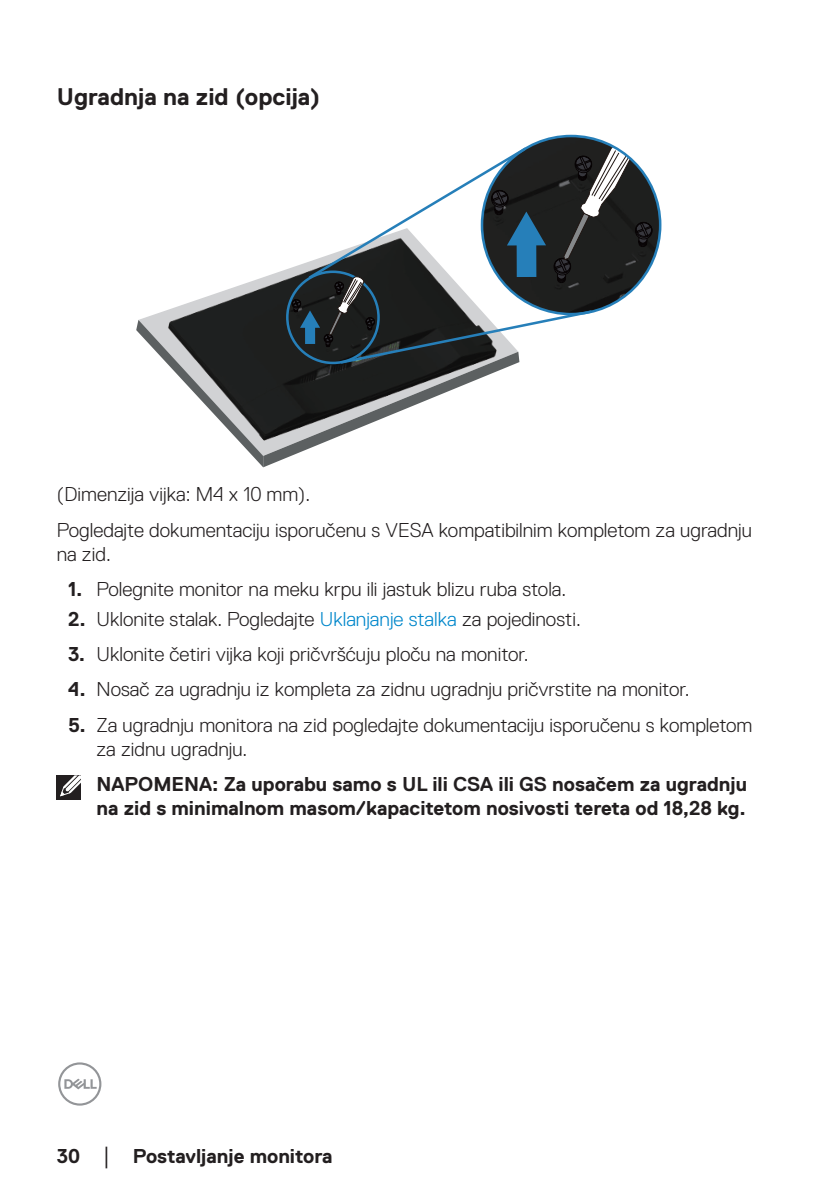
<style>
.page{position:relative;width:840px;height:1191px;background:#fff}
.page>*{position:absolute;margin:0;border:0;box-sizing:border-box;transform-origin:0 0}
.Head2{font:700 24px "Dell Replica";color:#231f20}
.text{font:300 20px/24px "Dell Replica";color:#231f20}
.text-2{font:700 20px/24px "Dell Replica";color:#231f20}
.s1{font-weight:700}
.s2{color:#0087cb}
.s3{font-family:"Times New Roman";font-weight:400;font-size:18px}
</style>
<div class="page">
<svg style="left:58px;top:1062px;width:43px;height:43px"></svg>
<svg style="left:136px;top:136px;width:523px;height:331px"></svg>
<div style="left:57px;top:775px;width:24px;height:25px;background:#231f20"></div>
<svg style="left:60px;top:775px;width:21px;height:22px"></svg>
<p class="Head2" style="left:57px;top:84px;width:265px">Ugradnja na zid (opcija)</p>
<p class="text" style="left:57px;top:482px;width:255px">(Dimenzija vijka: M4 x 10 mm).</p>
<p class="text" style="left:57px;top:518px;width:696px">Pogledajte dokumentaciju isporučenu s VESA kompatibilnim kompletom za ugradnju na zid.</p>
<p class="text" style="left:68px;top:577px;width:499px"><span class="s1">1.</span> Polegnite monitor na meku krpu ili jastuk blizu ruba stola.</p>
<p class="text" style="left:68px;top:607px;width:514px"><span class="s1">2.</span> Uklonite stalak. Pogledajte <span class="s2">Uklanjanje stalka</span> za pojedinosti.</p>
<p class="text" style="left:68px;top:642px;width:461px"><span class="s1">3.</span> Uklonite četiri vijka koji pričvršćuju ploču na monitor.</p>
<p class="text" style="left:68px;top:677px;width:622px"><span class="s1">4.</span> Nosač za ugradnju iz kompleta za zidnu ugradnju pričvrstite na monitor.</p>
<p class="text" style="left:96px;top:713px;width:657px;text-indent:-28px"><span class="s1">5.</span> Za ugradnju monitora na zid pogledajte dokumentaciju isporučenu s kompletom za zidnu ugradnju.</p>
<p class="text-2" style="left:96px;top:772px;width:651px">NAPOMENA: Za uporabu samo s UL ili CSA ili GS nosačem za ugradnju na zid s minimalnom masom/kapacitetom nosivosti tereta od 18,28 kg.</p>
<p class="text-2" style="left:57px;top:1143px;width:277px">30 <span class="s3">│</span> Postavljanje monitora</p>
</div>
